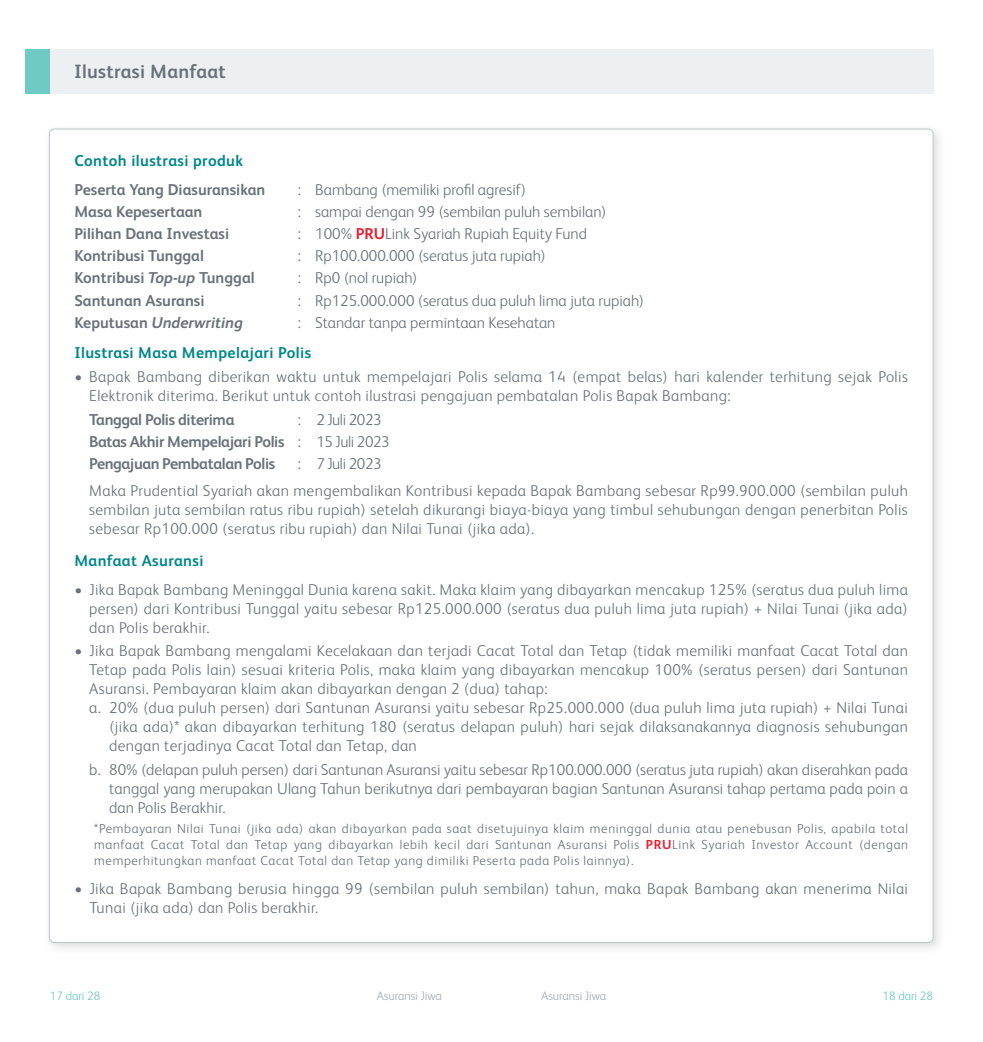
<style>
.page{position:relative;width:983px;height:1042px;background:#fff}
.page>*{position:absolute;margin:0;border:0;box-sizing:border-box;transform-origin:0 0}
.t1{font:700 19.25px "FS Albert Pro";letter-spacing:.015em;color:#69727a}
.t2{font:300 15.75px/18.9px "FS Albert Pro";letter-spacing:.025em;color:#69727a}
.t3{font:300 15.75px "FS Albert Pro";color:#69727a}
.t4{font:700 15.75px "FS Albert Pro";color:#69727a}
.t5{font:700 15.75px/22.1px "FS Albert Pro";letter-spacing:-.02em;color:#69727a}
.t6{font:700 15.75px "FS Albert Pro";letter-spacing:.025em;color:#008789}
.t7{font:italic 700 15.75px "FS Albert Pro";color:#69727a}
.t8{font:300 13.12px/15.8px "FS Albert Pro";letter-spacing:.05em;color:#69727a;text-align:justify}
.t9{font:300 12.25px "FS Albert Pro";letter-spacing:-.005em;color:#a3acb2}
.t10{font:300 12.25px "FS Albert Pro";letter-spacing:-.005em;color:#6fc9c5}
.s1{font-weight:700;color:#ed1b2d}
.s2{font-style:italic}
.s3{font-style:normal}
.s4{font-weight:300}
</style>
<div class="page">
<div style="left:25px;top:50px;width:25px;height:44px;background:#6fc9c5"></div>
<div style="left:50px;top:50px;width:883px;height:44px;background:#edf0f2"></div>
<div style="left:43px;top:123px;width:903px;height:832px;background:#231f20;opacity:.15"></div>
<div style="left:49px;top:129px;width:883px;height:813px;background:#fff;border-radius:5px"></div>
<p class="t1" style="left:74px;top:57px;width:153px">Ilustrasi Manfaat</p>
<p class="t6" style="left:74px;top:150px;width:170px">Contoh ilustrasi produk</p>
<p class="t4" style="left:74px;top:179px;width:192px">Peserta Yang Diasuransikan</p>
<p class="t3" style="left:298px;top:179px;width:230px">: Bambang (memiliki profil agresif)</p>
<p class="t4" style="left:74px;top:201px;width:129px">Masa Kepesertaan</p>
<p class="t3" style="left:298px;top:201px;width:310px">: sampai dengan 99 (sembilan puluh sembilan)</p>
<p class="t4" style="left:74px;top:223px;width:156px">Pilihan Dana Investasi</p>
<p class="t3" style="left:298px;top:223px;width:291px">: 100% <span class="s1">PRU</span>Link Syariah Rupiah Equity Fund</p>
<p class="t4" style="left:74px;top:245px;width:131px">Kontribusi Tunggal</p>
<p class="t3" style="left:298px;top:245px;width:250px">: Rp100.000.000 (seratus juta rupiah)</p>
<p class="t4" style="left:74px;top:267px;width:182px">Kontribusi <span class="s2">Top-up</span> Tunggal</p>
<p class="t3" style="left:298px;top:267px;width:121px">: Rp0 (nol rupiah)</p>
<p class="t4" style="left:74px;top:289px;width:132px">Santunan Asuransi</p>
<p class="t3" style="left:298px;top:289px;width:348px">: Rp125.000.000 (seratus dua puluh lima juta rupiah)</p>
<p class="t7" style="left:74px;top:311px;width:170px"><span class="s3">Keputusan</span> Underwriting</p>
<p class="t3" style="left:298px;top:311px;width:259px">: Standar tanpa permintaan Kesehatan</p>
<p class="t6" style="left:74px;top:341px;width:238px">Ilustrasi Masa Mempelajari Polis</p>
<p class="t2" style="left:89px;top:366px;width:820px;text-indent:-15px">• Bapak Bambang diberikan waktu untuk mempelajari Polis selama 14 (empat belas) hari kalender terhitung sejak Polis<br>Elektronik diterima. Berikut untuk contoh ilustrasi pengajuan pembatalan Polis Bapak Bambang:</p>
<p class="t5" style="left:89px;top:407px;width:147px">Tanggal Polis diterima</p>
<p class="t5" style="left:89px;top:407px;width:302px;text-indent:208px"><span class="s4">: 2 Juli 2023<br></span>Batas Akhir Mempelajari Polis <span class="s4">: 15 Juli 2023<br></span>Pengajuan Pembatalan Polis</p>
<p class="t2" style="left:89px;top:449px;width:820px;line-height:26.8px;text-indent:208px">: 7 Juli 2023<br>Maka Prudential Syariah akan mengembalikan Kontribusi kepada Bapak Bambang sebesar Rp99.900.000 (sembilan puluh</p>
<p class="t2" style="left:89px;top:499px;width:819px">sembilan juta sembilan ratus ribu rupiah) setelah dikurangi biaya-biaya yang timbul sehubungan dengan penerbitan Polis sebesar Rp100.000 (seratus ribu rupiah) dan Nilai Tunai (jika ada).</p>
<p class="t6" style="left:74px;top:549px;width:130px">Manfaat Asuransi</p>
<p class="t2" style="left:89px;top:579px;width:820px;text-align:justify;text-indent:-15px">• Jika Bapak Bambang Meninggal Dunia karena sakit. Maka klaim yang dibayarkan mencakup 125% (seratus dua puluh lima persen) dari Kontribusi Tunggal yaitu sebesar Rp125.000.000 (seratus dua puluh lima juta rupiah) + Nilai Tunai (jika ada) dan Polis berakhir.</p>
<p class="t2" style="left:74px;top:640px;width:835px">• Jika Bapak Bambang mengalami Kecelakaan dan terjadi Cacat Total dan Tetap (tidak memiliki manfaat Cacat Total dan</p>
<p class="t2" style="left:89px;top:659px;width:820px">Tetap pada Polis lain) sesuai kriteria Polis, maka klaim yang dibayarkan mencakup 100% (seratus persen) dari Santunan</p>
<p class="t2" style="left:89px;top:678px;width:460px">Asuransi. Pembayaran klaim akan dibayarkan dengan 2 (dua) tahap:</p>
<p class="t2" style="left:89px;top:697px;width:820px">a. 20% (dua puluh persen) dari Santunan Asuransi yaitu sebesar Rp25.000.000 (dua puluh lima juta rupiah) + Nilai Tunai</p>
<p class="t2" style="left:109px;top:716px;width:800px">(jika ada)* akan dibayarkan terhitung 180 (seratus delapan puluh) hari sejak dilaksanakannya diagnosis sehubungan</p>
<p class="t2" style="left:109px;top:735px;width:309px">dengan terjadinya Cacat Total dan Tetap, dan</p>
<p class="t2" style="left:109px;top:759px;width:800px;text-align:justify;text-indent:-20px">b. 80% (delapan puluh persen) dari Santunan Asuransi yaitu sebesar Rp100.000.000 (seratus juta rupiah) akan diserahkan pada tanggal yang merupakan Ulang Tahun berikutnya dari pembayaran bagian Santunan Asuransi tahap pertama pada poin a dan Polis Berakhir.</p>
<p class="t8" style="left:94px;top:820px;width:815px">*Pembayaran Nilai Tunai (jika ada) akan dibayarkan pada saat disetujuinya klaim meninggal dunia atau penebusan Polis, apabila total manfaat Cacat Total dan Tetap yang dibayarkan lebih kecil dari Santunan Asuransi Polis <span class="s1">PRU</span>Link Syariah Investor Account (dengan memperhitungkan manfaat Cacat Total dan Tetap yang dimiliki Peserta pada Polis lainnya).</p>
<p class="t2" style="left:89px;top:878px;width:820px;text-indent:-15px">• Jika Bapak Bambang berusia hingga 99 (sembilan puluh sembilan) tahun, maka Bapak Bambang akan menerima Nilai<br>Tunai (jika ada) dan Polis berakhir.</p>
<p class="t10" style="left:50px;top:987px;width:52px">17 dari 28</p>
<p class="t9" style="left:377px;top:987px;width:66px">Asuransi Jiwa</p>
<p class="t9" style="left:541px;top:987px;width:66px">Asuransi Jiwa</p>
<p class="t10" style="left:882px;top:987px;width:52px">18 dari 28</p>
</div>
